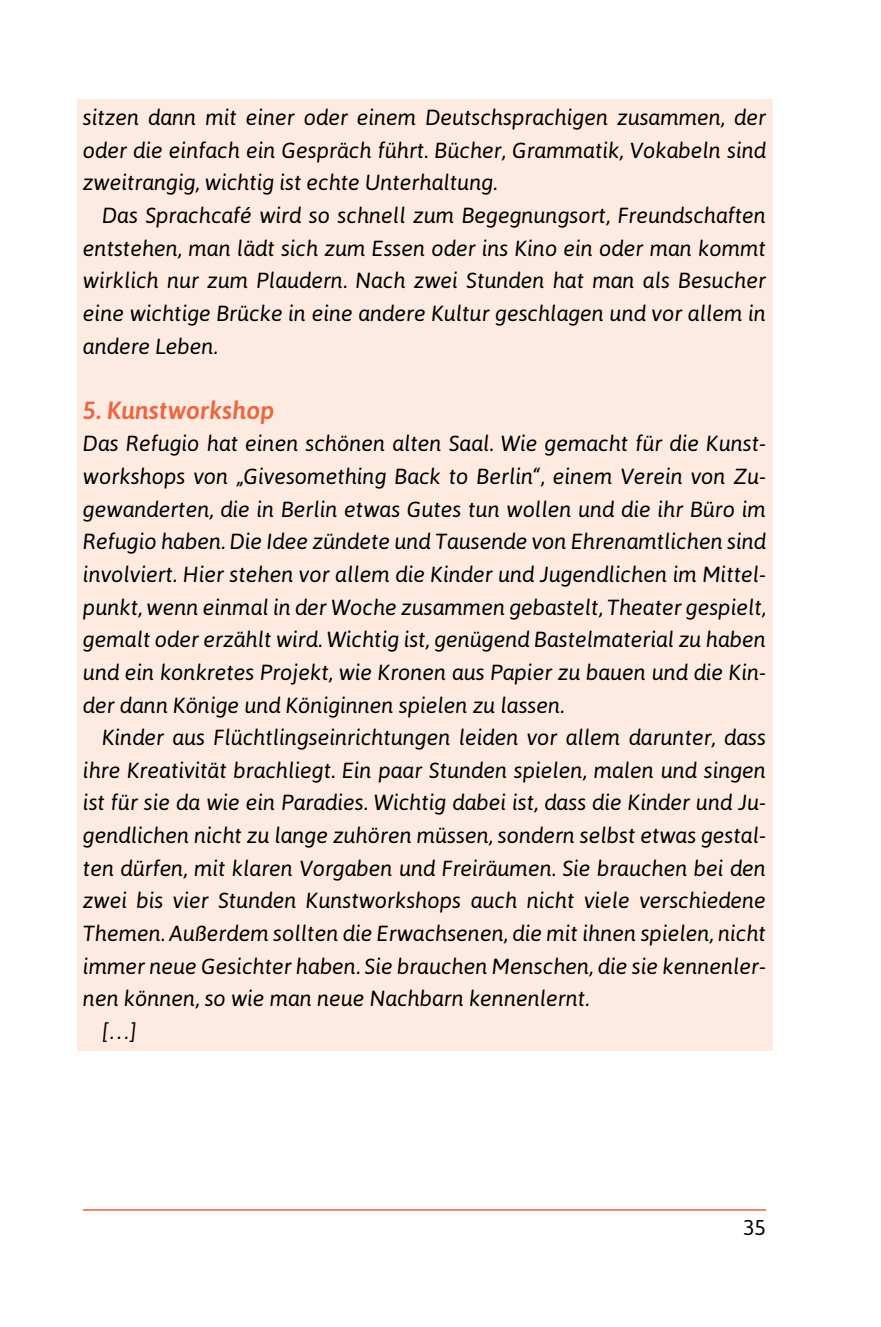
<style>
.page{position:relative;width:881px;height:1327px;background:#fff}
.page>*{position:absolute;margin:0;border:0;box-sizing:border-box;transform-origin:0 0}
.t1{font:italic 500 24.75px "Asap";color:#ec6640}
.t2{font:italic 21.82px/32.6px "Asap";letter-spacing:-.005em;color:#000;text-align:justify}
.t3{font:21.38px "Asap";color:#000}
.s1{font-family:"Palatino"}
</style>
<div class="page">
<hr style="left:83px;top:1209px;width:682px;height:1px;background:#ec6640">
<div style="left:77px;top:100px;width:695px;height:102px;background:#fdebe2"></div>
<div style="left:77px;top:198px;width:695px;height:167px;background:#fdebe2"></div>
<div style="left:77px;top:362px;width:695px;height:66px;background:#fdebe2"></div>
<div style="left:77px;top:423px;width:695px;height:301px;background:#fdebe2"></div>
<div style="left:77px;top:720px;width:695px;height:298px;background:#fdebe2"></div>
<div style="left:77px;top:1013px;width:695px;height:38px;background:#fdebe2"></div>
<p class="t2" style="left:83px;top:100px;width:684px">sitzen dann mit einer oder einem Deutschsprachigen zusammen, der oder die einfach ein Gespräch führt. Bücher, Grammatik, Vokabeln sind zweitrangig, wichtig ist echte Unterhaltung.</p>
<p class="t2" style="left:83px;top:198px;width:684px;text-indent:19px">Das Sprachcafé wird so schnell zum Begegnungsort, Freundschaften entstehen, man lädt sich zum Essen oder ins Kino ein oder man kommt wirklich nur zum Plaudern. Nach zwei Stunden hat man als Besucher eine wichtige Brücke in eine andere Kultur geschlagen und vor allem in andere Leben.</p>
<p class="t1" style="left:83px;top:394px;width:193px">5. Kunstworkshop</p>
<p class="t2" style="left:83px;top:427px;width:684px">Das Refugio hat einen schönen alten Saal. Wie gemacht für die Kunst&shy;workshops von „Givesomething Back to Berlin“, einem Verein von Zu&shy;gewanderten, die in Berlin etwas Gutes tun wollen und die ihr Büro im Refugio haben. Die Idee zündete und Tausende von Ehrenamtlichen sind involviert. Hier stehen vor allem die Kinder und Jugendlichen im Mittel&shy;punkt, wenn einmal in der Woche zusammen gebastelt, Theater gespielt, gemalt oder erzählt wird. Wichtig ist, genügend Bastelmaterial zu haben und ein konkretes Projekt, wie Kronen aus Papier zu bauen und die Kin&shy;der dann Könige und Königinnen spielen zu lassen.</p>
<p class="t2" style="left:102px;top:720px;width:665px">Kinder aus Flüchtlingseinrichtungen leiden vor allem darunter, dass</p>
<p class="t2" style="left:83px;top:753px;width:684px">ihre Kreativität brachliegt. Ein paar Stunden spielen, malen und singen</p>
<p class="t2" style="left:83px;top:786px;width:684px">ist für sie da wie ein Paradies. Wichtig dabei ist, dass die Kinder und Ju-</p>
<p class="t2" style="left:83px;top:818px;width:684px">gendlichen nicht zu lange zuhören müssen, sondern selbst etwas gestal-</p>
<p class="t2" style="left:83px;top:851px;width:684px">ten dürfen, mit klaren Vorgaben und Freiräumen. Sie brauchen bei den</p>
<p class="t2" style="left:83px;top:883px;width:684px">zwei bis vier Stunden Kunstworkshops auch nicht viele verschiedene</p>
<p class="t2" style="left:83px;top:916px;width:684px">Themen. Außerdem sollten die Erwachsenen, die mit ihnen spielen, nicht</p>
<p class="t2" style="left:83px;top:949px;width:684px">immer neue Gesichter haben. Sie brauchen Menschen, die sie kennenler-</p>
<p class="t2" style="left:83px;top:981px;width:508px">nen können, so wie man neue Nachbarn kennenlernt.</p>
<p class="t2" style="left:102px;top:1014px;width:36px">[<span class="s1">…</span>]</p>
<p class="t3" style="left:742px;top:1213px;width:24px">35</p>
</div>
